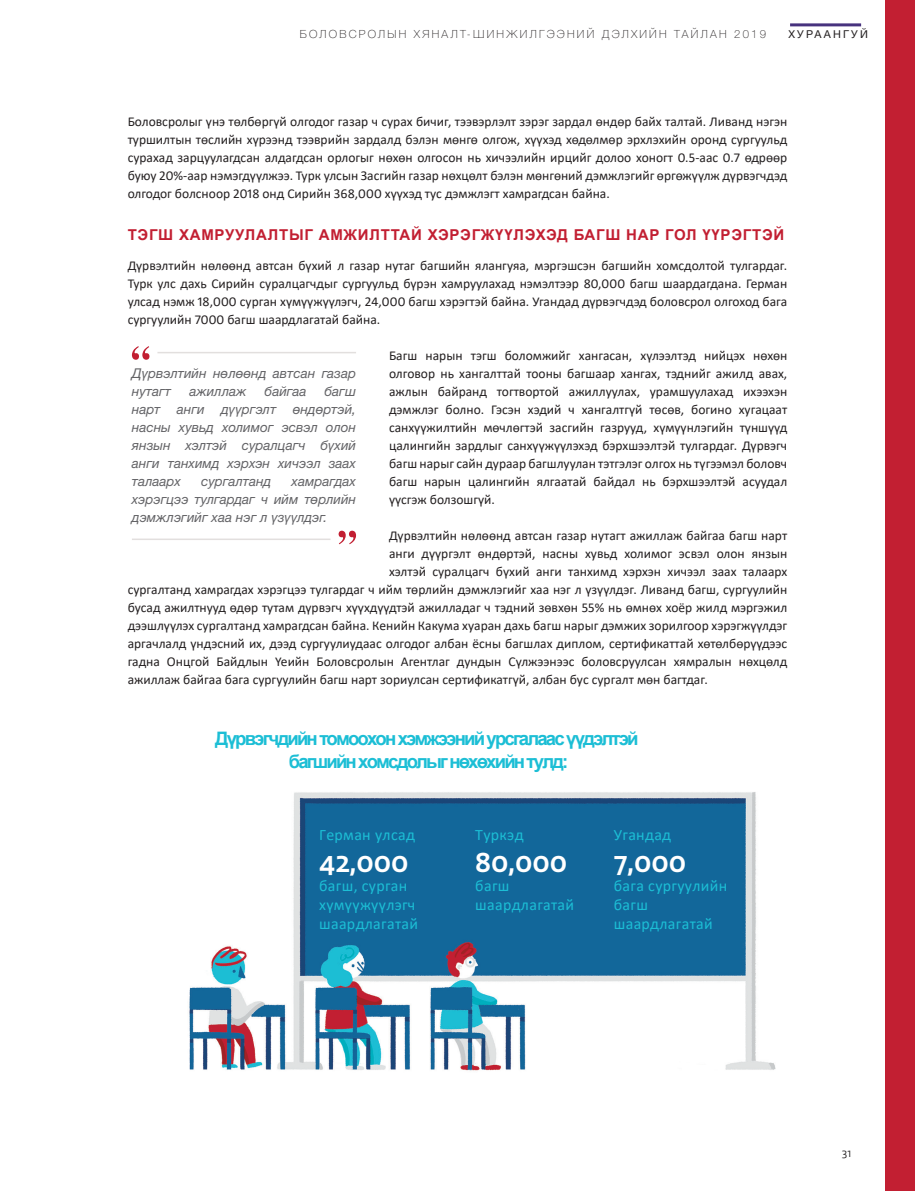
<style>
.page{position:relative;width:915px;height:1191px;background:#fff}
.page>*{position:absolute;margin:0;border:0;box-sizing:border-box;transform-origin:0 0}
.t1{font:500 26.55px "Vita Std";color:#fff}
.t2{font:700 18.6px/22.2px "Mogul Arial";letter-spacing:-.1em;color:#1cbed5;text-align:center}
.t3{font:15.9px/19px "Calibri";letter-spacing:.02em;color:#1cbed5}
.Head_2{font:700 15px "Mogul Arial";letter-spacing:.05em;color:#c21f32}
.t4{font:13.5px/18px "Calibri";color:#231f20;text-align:justify}
.t5{font:italic 13.5px/18px "Helvetica Neuefor Xac";color:#636366;text-align:justify}
.t6{font:100 11.25px "Helvetica Neuefor Xac";letter-spacing:.2em;color:#231f20}
.t7{font:10.8px "Helvetica Neuefor Xac Rm";letter-spacing:.2em;color:#231f20}
.t8{font:300 10.5px "Vita Std";color:#231f20}
</style>
<div class="page">
<div style="left:884px;top:0;width:30px;height:1191px;background:#c21f32"></div>
<hr style="left:789px;top:23px;width:71px;height:3px;background:#47327e">
<hr style="left:157px;top:352px;width:199px;height:1px;background:#e2dfde">
<svg style="left:132px;top:346px;width:17px;height:14px"></svg>
<hr style="left:132px;top:538px;width:198px;height:2px;background:#e2dfde">
<svg style="left:338px;top:531px;width:18px;height:13px"></svg>
<img style="left:189px;top:792px;width:587px;height:279px">
<p class="t6" style="left:299px;top:28px;width:467px">БОЛОВСРОЛЫН ХЯНАЛТ-ШИНЖИЛГЭЭНИЙ ДЭЛХИЙН ТАЙЛАН 2019</p>
<p class="t7" style="left:788px;top:28px;width:81px">ХУРААНГУЙ</p>
<p class="t4" style="left:128px;top:113px;width:661px">Боловсролыг үнэ төлбөргүй олгодог газар ч сурах бичиг, тээвэрлэлт зэрэг зардал өндөр байх талтай. Ливанд нэгэн туршилтын төслийн хүрээнд тээврийн зардалд бэлэн мөнгө олгож, хүүхэд хөдөлмөр эрхлэхийн оронд сургуульд сурахад зарцуулагдсан алдагдсан орлогыг нөхөн олгосон нь хичээлийн ирцийг долоо хоногт 0.5-аас 0.7 өдрөөр буюу 20%-аар нэмэгдүүлжээ. Турк улсын Засгийн газар нөхцөлт бэлэн мөнгөний дэмжлэгийг өргөжүүлж дүрвэгчдэд олгодог болсноор 2018 онд Сирийн 368,000 хүүхэд тус дэмжлэгт хамрагдсан байна.</p>
<p class="Head_2" style="left:128px;top:224px;width:657px">ТЭГШ ХАМРУУЛАЛТЫГ АМЖИЛТТАЙ ХЭРЭГЖҮҮЛЭХЭД БАГШ НАР ГОЛ ҮҮРЭГТЭЙ</p>
<p class="t4" style="left:128px;top:257px;width:661px">Дүрвэлтийн нөлөөнд автсан бүхий л газар нутаг багшийн ялангуяа, мэргэшсэн багшийн хомсдолтой тулгардаг.<br>Турк улс дахь Сирийн суралцагчдыг сургуульд бүрэн хамруулахад нэмэлтээр 80,000 багш шаардагдана. Герман улсад нэмж 18,000 сурган хүмүүжүүлэгч, 24,000 багш хэрэгтэй байна. Угандад дүрвэгчдэд боловсрол олгоход бага сургуулийн 7000 багш шаардлагатай байна.</p>
<p class="t4" style="left:389px;top:347px;width:399px">Багш нарын тэгш боломжийг хангасан, хүлээлтэд нийцэх нөхөн олговор нь хангалттай тооны багшаар хангах, тэднийг ажилд авах, ажлын байранд тогтвортой ажиллуулах, урамшуулахад ихээхэн дэмжлэг болно. Гэсэн хэдий ч хангалтгүй төсөв, богино хугацаат санхүүжилтийн мөчлөгтэй засгийн газрууд, хүмүүнлэгийн түншүүд цалингийн зардлыг санхүүжүүлэхэд бэрхшээлтэй тулгардаг. Дүрвэгч багш нарыг сайн дураар багшлуулан тэтгэлэг олгох нь түгээмэл боловч багш нарын цалингийн ялгаатай байдал нь бэрхшээлтэй асуудал үүсгэж болзошгүй.</p>
<p class="t4" style="left:389px;top:527px;width:399px">Дүрвэлтийн нөлөөнд автсан газар нутагт ажиллаж байгаа багш нарт</p>
<p class="t4" style="left:389px;top:545px;width:399px">анги дүүргэлт өндөртэй, насны хувьд холимог эсвэл олон янзын</p>
<p class="t4" style="left:389px;top:563px;width:399px">хэлтэй суралцагч бүхий анги танхимд хэрхэн хичээл заах талаарх</p>
<p class="t4" style="left:128px;top:581px;width:661px">сургалтанд хамрагдах хэрэгцээ тулгардаг ч ийм төрлийн дэмжлэгийг хаа нэг л үзүүлдэг. Ливанд багш, сургуулийн</p>
<p class="t4" style="left:128px;top:599px;width:661px">бусад ажилтнууд өдөр тутам дүрвэгч хүүхдүүдтэй ажилладаг ч тэдний зөвхөн 55% нь өмнөх хоёр жилд мэргэжил</p>
<p class="t4" style="left:128px;top:617px;width:661px">дээшлүүлэх сургалтанд хамрагдсан байна. Кенийн Какума хуаран дахь багш нарыг дэмжих зорилгоор хэрэгжүүлдэг</p>
<p class="t4" style="left:128px;top:635px;width:661px">аргачлалд үндэсний их, дээд сургуулиудаас олгодог албан ёсны багшлах диплом, сертификаттай хөтөлбөрүүдээс</p>
<p class="t4" style="left:128px;top:653px;width:661px">гадна Онцгой Байдлын Үеийн Боловсролын Агентлаг дундын Сүлжээнээс боловсруулсан хямралын нөхцөлд</p>
<p class="t4" style="left:128px;top:671px;width:581px">ажиллаж байгаа бага сургуулийн багш нарт зориулсан сертификатгүй, албан бус сургалт мөн багтдаг.</p>
<p class="t5" style="left:132px;top:364px;width:225px">Дүрвэлтийн нөлөөнд автсан газар нутагт</p>
<p class="t5" style="left:189px;top:382px;width:59px">ажиллаж</p>
<p class="t5" style="left:264px;top:382px;width:43px">байгаа</p>
<p class="t5" style="left:132px;top:382px;width:225px;text-indent:192px">багш нарт анги дүүргэлт өндөртэй, насны хувьд холимог эсвэл олон янзын хэлтэй суралцагч бүхий анги танхимд хэрхэн хичээл заах талаарх</p>
<p class="t5" style="left:132px;top:472px;width:225px;text-indent:159px">хамрагдах хэрэгцээ тулгардаг ч ийм төрлийн дэмжлэгийг хаа нэг л үзүүлдэг.</p>
<p class="t5" style="left:201px;top:472px;width:72px">сургалтанд</p>
<p class="t2" style="left:215px;top:728px;width:424px">Дүрвэгчдийн томоохон хэмжээний урсгалаас үүдэлтэй багшийн хомсдолыг нөхөхийн тулд:</p>
<p class="t3" style="left:319px;top:825px;width:97px">Герман улсад</p>
<p class="t1" style="left:319px;top:844px;width:91px">42,000</p>
<p class="t3" style="left:319px;top:876px;width:100px">багш, сурган хүмүүжүүлэгч шаардлагатай</p>
<p class="t3" style="left:475px;top:825px;width:50px">Туркэд</p>
<p class="t1" style="left:475px;top:844px;width:93px">80,000</p>
<p class="t3" style="left:475px;top:876px;width:100px">багш шаардлагатай</p>
<p class="t3" style="left:613px;top:825px;width:59px">Угандад</p>
<p class="t1" style="left:613px;top:844px;width:74px">7,000</p>
<p class="t3" style="left:613px;top:876px;width:115px">бага сургуулийн багш шаардлагатай</p>
<p class="t8" style="left:841px;top:1146px;width:11px">31</p>
</div>
